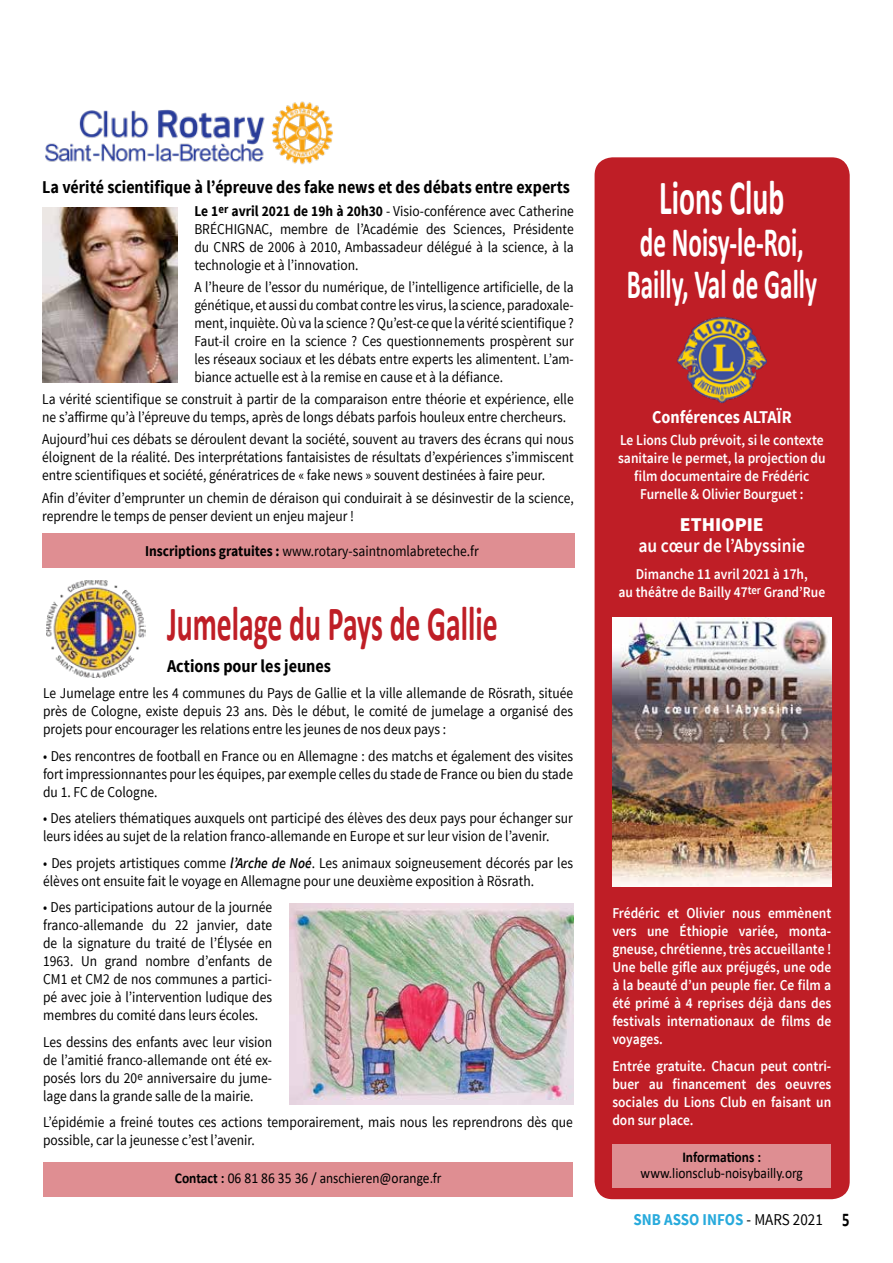
<style>
.page{position:relative;width:893px;height:1263px;background:#fff}
.page>*{position:absolute;margin:0;border:0;box-sizing:border-box;transform-origin:0 0}
.t1{font:700 49.5px "Calibri";color:#bf1e26;scale:.6 1}
.t2{font:700 49.5px "Calibri";color:#fff;scale:.6 1}
.t3{font:700 42px/42px "Calibri";color:#fff;text-align:center;scale:.6 1}
.t4{font:600 19.5px "Source Sans Pro";color:#fff;scale:.9 1}
.t5{font:900 19.5px "Source Sans Pro";color:#fff}
.t6{font:700 19.5px "Calibri";color:#000;scale:.75 1}
.t7{font:700 18px "Source Sans Pro";color:#000;scale:.89 1}
.t8{font:700 18px "Source Sans Pro";color:#000;scale:.9 1}
.t9{font:700 18px "Source Sans Pro";color:#fff;scale:.9 1}
.t10{font:700 16.5px "Source Sans Pro";color:#28aadc;scale:.91 1}
.t11{font:15px/18px "Source Sans Pro";color:#000;text-align:justify;scale:.9 1}
.t12{font:600 15px/18px "Source Sans Pro";color:#fff;text-align:center;scale:.9 1}
.t13{font:15px/18px "Source Sans Pro";color:#000;text-align:justify;scale:.89 1}
.t14{font:15px "Calibri";color:#000;scale:.9 1}
.t15{font:700 15px "Calibri";color:#000;scale:.9 1}
.s1{font-weight:700}
.s2{font-weight:600;font-style:italic}
.s3{font-weight:400;color:#000}
</style>
<div class="page">
<div style="left:595px;top:157px;width:255px;height:1042px;background:#bf1e26;border-radius:18px"></div>
<div style="left:43px;top:1162px;width:530px;height:34px;background:#df8e92"></div>
<img style="left:47px;top:580px;width:99px;height:97px">
<img style="left:676px;top:317px;width:91px;height:87px">
<img style="left:289px;top:903px;width:284px;height:202px">
<div style="left:43px;top:534px;width:532px;height:34px;background:#df8e92"></div>
<img style="left:45px;top:101px;width:288px;height:64px">
<img style="left:42px;top:207px;width:135px;height:175px">
<img style="left:612px;top:617px;width:219px;height:270px">
<div style="left:612px;top:1144px;width:219px;height:44px;background:#de8e92"></div>
<p class="t7" style="left:42px;top:176px;width:594px">La vérité scientifique à l’épreuve des fake news et des débats entre experts</p>
<p class="t11" style="left:194px;top:202px;width:423px"><span class="s1">Le 1</span><sup>er</sup> <span class="s1">avril 2021 de 19h à 20h30</span> - Visio-conférence avec Catherine BRÉCHIGNAC, membre de l’Académie des Sciences, Présidente du CNRS de 2006 à 2010, Ambassadeur délégué à la science, à la technologie et à l’innovation.</p>
<p class="t13" style="left:194px;top:278px;width:428px">A l’heure de l’essor du numérique, de l’intelligence artificielle, de la génétique, et aussi du combat contre les virus, la science, paradoxale&shy;ment, inquiète. Où va la science ? Qu’est-ce que la vérité scientifique ?<br>Faut-il croire en la science ? Ces questionnements prospèrent sur les réseaux sociaux et les débats entre experts les alimentent. L’am&shy;biance actuelle est à la remise en cause et à la défiance.</p>
<p class="t11" style="left:42px;top:390px;width:592px">La vérité scientifique se construit à partir de la comparaison entre théorie et expérience, elle ne s’affirme qu’à l’épreuve du temps, après de longs débats parfois houleux entre chercheurs.</p>
<p class="t11" style="left:42px;top:431px;width:592px">Aujourd’hui ces débats se déroulent devant la société, souvent au travers des écrans qui nous éloignent de la réalité. Des interprétations fantaisistes de résultats d’expériences s’immiscent entre scientifiques et société, génératrices de « fake news » souvent destinées à faire peur.</p>
<p class="t11" style="left:42px;top:489px;width:592px">Afin d’éviter d’emprunter un chemin de déraison qui conduirait à se désinvestir de la science, reprendre le temps de penser devient un enjeu majeur !</p>
<p class="t11" style="left:145px;top:542px;width:372px"><span class="s1">Inscriptions gratuites :</span> www.rotary-saintnomlabreteche.fr</p>
<h1 class="t1" style="left:167px;top:589px;width:553px">Jumelage du Pays de Gallie</h1>
<p class="t8" style="left:167px;top:654px;width:184px">Actions pour les jeunes</p>
<p class="t11" style="left:43px;top:684px;width:590px">Le Jumelage entre les 4 communes du Pays de Gallie et la ville allemande de Rösrath, située près de Cologne, existe depuis 23 ans. Dès le début, le comité de jumelage a organisé des projets pour encourager les relations entre les jeunes de nos deux pays :</p>
<p class="t11" style="left:43px;top:747px;width:590px">• Des rencontres de football en France ou en Allemagne : des matchs et également des visites fort impressionnantes pour les équipes, par exemple celles du stade de France ou bien du stade du 1. FC de Cologne.</p>
<p class="t11" style="left:43px;top:809px;width:590px">• Des ateliers thématiques auxquels ont participé des élèves des deux pays pour échanger sur leurs idées au sujet de la relation franco-allemande en Europe et sur leur vision de l’avenir.</p>
<p class="t11" style="left:43px;top:854px;width:590px">• Des projets artistiques comme <span class="s2">l’Arche de Noé</span>. Les animaux soigneusement décorés par les élèves ont ensuite fait le voyage en Allemagne pour une deuxième exposition à Rösrath.</p>
<p class="t11" style="left:43px;top:898px;width:256px">• Des participations autour de la journée franco-allemande du 22 janvier, date de la signature du traité de l’Élysée en 1963. Un grand nombre d’enfants de CM1 et CM2 de nos communes a partici&shy;pé avec joie à l’intervention ludique des membres du comité dans leurs écoles.</p>
<p class="t11" style="left:43px;top:1033px;width:256px">Les dessins des enfants avec leur vision de l’amitié franco-allemande ont été ex&shy;posés lors du 20<sup>e</sup> anniversaire du jume&shy;lage dans la grande salle de la mairie.</p>
<p class="t11" style="left:43px;top:1113px;width:590px">L’épidémie a freiné toutes ces actions temporairement, mais nous les reprendrons dès que possible, car la jeunesse c’est l’avenir.</p>
<p class="t14" style="left:175px;top:1167px;width:298px"><span class="s1">Contact :</span> 06 81 86 35 36 / anschieren@orange.fr</p>
<h1 class="t2" style="left:659px;top:163px;width:210px">Lions Club</h1>
<h2 class="t3" style="left:627px;top:221px;width:319px">de Noisy-le-Roi,<br>Bailly, Val de Gally</h2>
<p class="t9" style="left:652px;top:405px;width:157px">Conférences ALTAÏR</p>
<p class="t12" style="left:618px;top:432px;width:232px">Le Lions Club prévoit, si le contexte sanitaire le permet, la projection du film documentaire de Frédéric Furnelle &amp; Olivier Bourguet :</p>
<h3 class="t5" style="left:680px;top:512px;width:85px">ETHIOPIE</h3>
<h3 class="t4" style="left:638px;top:533px;width:187px">au cœur de l’Abyssinie</h3>
<p class="t12" style="left:618px;top:565px;width:231px">Dimanche 11 avril 2021 à 17h,<br>au théâtre de Bailly 47<sup>ter</sup> Grand’Rue</p>
<p class="t12" style="left:612px;top:904px;width:245px;text-align:justify">Frédéric et Olivier nous emmènent vers une Éthiopie variée, monta&shy;gneuse, chrétienne, très accueillante !<br>Une belle gifle aux préjugés, une ode à la beauté d’un peuple fier. Ce film a été primé à 4 reprises déjà dans des festivals internationaux de films de voyages.</p>
<p class="t12" style="left:612px;top:1057px;width:245px;text-align:justify">Entrée gratuite. Chacun peut contri&shy;buer au financement des oeuvres sociales du Lions Club en faisant un don sur place.</p>
<p class="t15" style="left:682px;top:1146px;width:89px">Informations :</p>
<p class="t14" style="left:641px;top:1163px;width:182px">www.lionsclub-noisybailly.org</p>
<p class="t10" style="left:634px;top:1209px;width:209px">SNB ASSO INFOS <span class="s3">- MARS 2021</span></p>
<h3 class="t6" style="left:842px;top:1206px;width:11px">5</h3>
</div>
